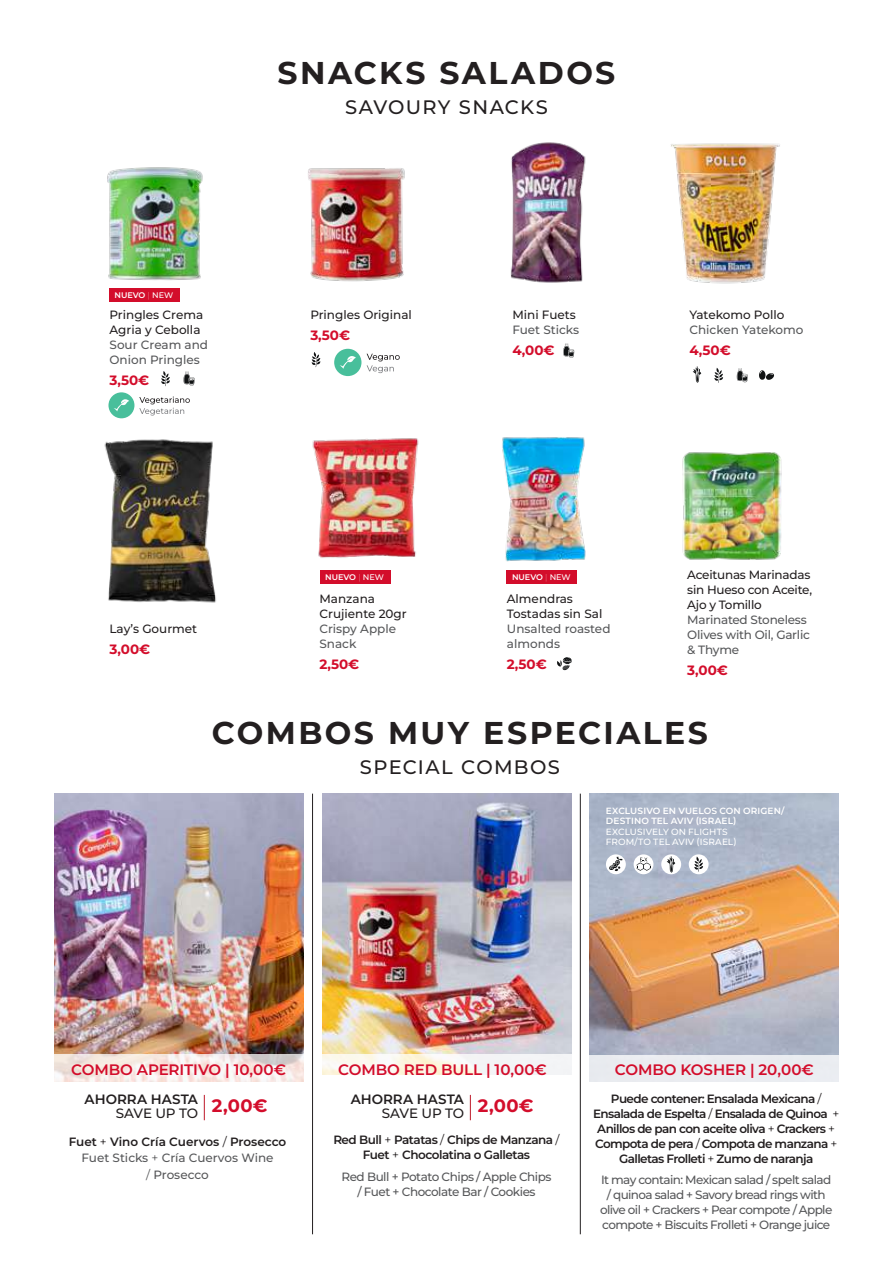
<style>
.page{position:relative;width:893px;height:1263px;background:#fff}
.page>*{position:absolute;margin:0;border:0;box-sizing:border-box;transform-origin:0 0}
.t1{font:700 31.5px "Montserrat";letter-spacing:.08em;color:#231f20}
.t2{font:500 19.5px "Montserrat";letter-spacing:.065em;color:#231f20}
.t3{font:600 15.15px "Montserrat";letter-spacing:-.005em;color:#d30d2b}
.t4{font:600 13.5px/13.5px "Montserrat";color:#231f20}
.t5{font:700 13.5px "Montserrat";color:#d30d2b}
.t6{font:600 12px/15px "Montserrat";letter-spacing:-.05em;color:#231f20;text-align:center}
.t7{font:500 12px/15px "Montserrat";letter-spacing:-.04em;color:#57585a;text-align:center}
.t8{font:500 12px/15px "Montserrat";color:#57585a}
.t9{font:500 12px/15px "Montserrat";color:#231f20}
.t10{font:500 12px/15px "Montserrat";letter-spacing:-.02em;color:#231f20}
.t11{font:500 12px/15px "Montserrat";letter-spacing:-.02em;color:#57585a}
.t12{font:600 9px/10.5px "Montserrat";letter-spacing:.01em;color:#fff}
.t13{font:500 9px/10.5px "Montserrat";letter-spacing:.01em;color:#fff}
.t14{font:600 8.1px "Montserrat";letter-spacing:-.005em;color:#fff}
.s1{font-weight:100}
.s2{font-weight:500}
.s3{font-weight:600;color:#231f20}
.s4{font-weight:400;color:#231f20}
.s5{font-weight:400}
</style>
<div class="page">
<img style="left:671px;top:143px;width:109px;height:141px">
<svg style="left:312px;top:352px;width:8px;height:15px"></svg>
<svg style="left:161px;top:371px;width:9px;height:15px"></svg>
<svg style="left:184px;top:371px;width:11px;height:14px"></svg>
<img style="left:104px;top:439px;width:112px;height:164px">
<img style="left:510px;top:142px;width:76px;height:141px">
<img style="left:54px;top:794px;width:249px;height:260px">
<img style="left:322px;top:794px;width:249px;height:260px">
<img style="left:590px;top:794px;width:249px;height:261px">
<div style="left:334px;top:349px;width:27px;height:27px;background:#48bf9b;border-radius:50%"></div>
<svg style="left:340px;top:356px;width:16px;height:13px"></svg>
<svg style="left:367px;top:354px;width:33px;height:19px"></svg>
<img style="left:308px;top:168px;width:97px;height:114px">
<div style="left:108px;top:392px;width:26px;height:26px;background:#48bf9b;border-radius:50%"></div>
<svg style="left:114px;top:399px;width:15px;height:12px"></svg>
<svg style="left:139px;top:397px;width:51px;height:18px"></svg>
<svg style="left:557px;top:657px;width:15px;height:13px"></svg>
<svg style="left:606px;top:854px;width:20px;height:20px"></svg>
<svg style="left:608px;top:856px;width:15px;height:15px"></svg>
<div style="left:661px;top:854px;width:20px;height:20px;background:#fff;border-radius:50%"></div>
<svg style="left:666px;top:856px;width:9px;height:16px"></svg>
<svg style="left:634px;top:854px;width:19px;height:20px"></svg>
<svg style="left:636px;top:858px;width:15px;height:13px"></svg>
<div style="left:689px;top:854px;width:20px;height:20px;background:#fff;border-radius:50%"></div>
<svg style="left:694px;top:857px;width:9px;height:15px"></svg>
<svg style="left:714px;top:368px;width:9px;height:15px"></svg>
<svg style="left:737px;top:368px;width:11px;height:14px"></svg>
<svg style="left:759px;top:370px;width:15px;height:10px"></svg>
<svg style="left:692px;top:366px;width:9px;height:17px"></svg>
<svg style="left:563px;top:344px;width:11px;height:14px"></svg>
<img style="left:107px;top:167px;width:96px;height:113px">
<img style="left:312px;top:438px;width:107px;height:120px">
<img style="left:502px;top:437px;width:84px;height:125px">
<div style="left:109px;top:288px;width:70px;height:14px;background:#d30d2b"></div>
<div style="left:320px;top:570px;width:70px;height:14px;background:#d30d2b"></div>
<div style="left:507px;top:570px;width:70px;height:14px;background:#d30d2b"></div>
<svg style="left:470px;top:1095px;width:1px;height:25px"></svg>
<svg style="left:204px;top:1095px;width:1px;height:25px"></svg>
<svg style="left:54px;top:1054px;width:249px;height:28px"></svg>
<svg style="left:322px;top:1054px;width:249px;height:21px;fill:#faf5f5"></svg>
<div style="left:589px;top:1055px;width:250px;height:28px;background:#eaecf0"></div>
<hr style="left:312px;top:794px;width:1px;height:440px;background:#231f20">
<hr style="left:580px;top:794px;width:1px;height:440px;background:#231f20">
<img style="left:682px;top:452px;width:100px;height:108px">
<p class="t14" style="left:114px;top:290px;width:60px">NUEVO <span class="s1">|</span> <span class="s2">NEW</span></p>
<p class="t9" style="left:110px;top:307px;width:95px">Pringles Crema<br>Agria y Cebolla</p>
<p class="t8" style="left:110px;top:337px;width:100px">Sour Cream and<br>Onion Pringles</p>
<p class="t5" style="left:110px;top:371px;width:41px">3,50€</p>
<h1 class="t1" style="left:278px;top:50px;width:339px">SNACKS SALADOS</h1>
<h2 class="t2" style="left:345px;top:94px;width:204px">SAVOURY SNACKS</h2>
<p class="t9" style="left:310px;top:307px;width:103px">Pringles Original</p>
<p class="t5" style="left:310px;top:325px;width:41px">3,50€</p>
<p class="t9" style="left:512px;top:307px;width:65px">Mini Fuets</p>
<p class="t8" style="left:512px;top:322px;width:68px">Fuet Sticks</p>
<p class="t5" style="left:512px;top:341px;width:44px">4,00€</p>
<p class="t9" style="left:689px;top:307px;width:96px">Yatekomo Pollo</p>
<p class="t8" style="left:689px;top:322px;width:116px">Chicken Yatekomo</p>
<p class="t5" style="left:689px;top:341px;width:43px">4,50€</p>
<p class="t9" style="left:110px;top:621px;width:89px">Lay’s Gourmet</p>
<p class="t5" style="left:110px;top:639px;width:42px">3,00€</p>
<p class="t14" style="left:325px;top:571px;width:60px">NUEVO <span class="s1">|</span> <span class="s2">NEW</span></p>
<p class="t14" style="left:512px;top:571px;width:60px">NUEVO <span class="s1">|</span> <span class="s2">NEW</span></p>
<p class="t9" style="left:319px;top:590px;width:89px">Manzana<br>Crujiente 20gr</p>
<p class="t8" style="left:319px;top:620px;width:78px">Crispy Apple<br>Snack</p>
<p class="t5" style="left:319px;top:654px;width:41px">2,50€</p>
<p class="t9" style="left:507px;top:590px;width:97px">Almendras<br>Tostadas sin Sal</p>
<p class="t8" style="left:507px;top:620px;width:105px">Unsalted roasted almonds</p>
<p class="t5" style="left:507px;top:654px;width:41px">2,50€</p>
<p class="t10" style="left:687px;top:567px;width:126px">Aceitunas Marinadas sin Hueso con Aceite,<br>Ajo y Tomillo</p>
<p class="t11" style="left:687px;top:612px;width:124px">Marinated Stoneless<br>Olives with Oil, Garlic &amp; Thyme</p>
<p class="t5" style="left:687px;top:660px;width:42px">3,00€</p>
<h1 class="t1" style="left:212px;top:710px;width:498px">COMBOS MUY ESPECIALES</h1>
<h2 class="t2" style="left:360px;top:753px;width:202px">SPECIAL COMBOS</h2>
<p class="t12" style="left:606px;top:805px;width:180px">EXCLUSIVO EN VUELOS CON ORIGEN/<br>DESTINO TEL AVIV (ISRAEL)</p>
<p class="t13" style="left:606px;top:826px;width:132px">EXCLUSIVELY ON FLIGHTS<br>FROM/TO TEL AVIV (ISRAEL)</p>
<p class="t3" style="left:71px;top:1058px;width:216px">COMBO APERITIVO | 10,00€</p>
<p class="t3" style="left:338px;top:1058px;width:210px">COMBO RED BULL | 10,00€</p>
<p class="t3" style="left:615px;top:1058px;width:200px">COMBO KOSHER | 20,00€</p>
<p class="t4" style="left:116px;top:1092px;width:153px;text-indent:-31px">AHORRA HASTA<br><span class="s2">SAVE UP TO</span> <sup>2,00€</sup></p>
<p class="t4" style="left:382px;top:1092px;width:153px;text-indent:-31px">AHORRA HASTA<br><span class="s2">SAVE UP TO</span> <sup>2,00€</sup></p>
<p class="t8" style="left:69px;top:1133px;width:219px;line-height:16.5px;text-align:center"><span class="s3">Fuet</span> <span class="s4">+</span> <span class="s3">Vino Cría Cuervos</span> <span class="s4">/</span> <span class="s3">Prosecco<br></span>Fuet Sticks <span class="s5">+</span> Cría Cuervos Wine<br><span class="s5">/</span> Prosecco</p>
<p class="t6" style="left:333px;top:1132px;width:228px">Red Bull <span class="s5">+</span> Patatas <span class="s5">/</span> Chips de Manzana <span class="s5">/<br></span>Fuet <span class="s5">+</span> Chocolatina o Galletas</p>
<p class="t7" style="left:341px;top:1168px;width:211px">Red Bull + Potato Chips / Apple Chips / Fuet + Chocolate Bar / Cookies</p>
<p class="t6" style="left:593px;top:1091px;width:248px">Puede contener: Ensalada Mexicana <span class="s5">/ </span>Ensalada de Espelta <span class="s5">/</span> Ensalada de Quinoa <span class="s5">+ </span>Anillos de pan con aceite oliva <span class="s5">+</span> Crackers <span class="s5">+ </span>Compota de pera <span class="s5">/</span> Compota de manzana <span class="s5">+ </span>Galletas Frolleti <span class="s5">+</span> Zumo de naranja</p>
<p class="t7" style="left:600px;top:1172px;width:234px">It may contain: Mexican salad / spelt salad / quinoa salad + Savory bread rings with olive oil + Crackers + Pear compote / Apple compote + Biscuits Frolleti + Orange juice</p>
</div>
